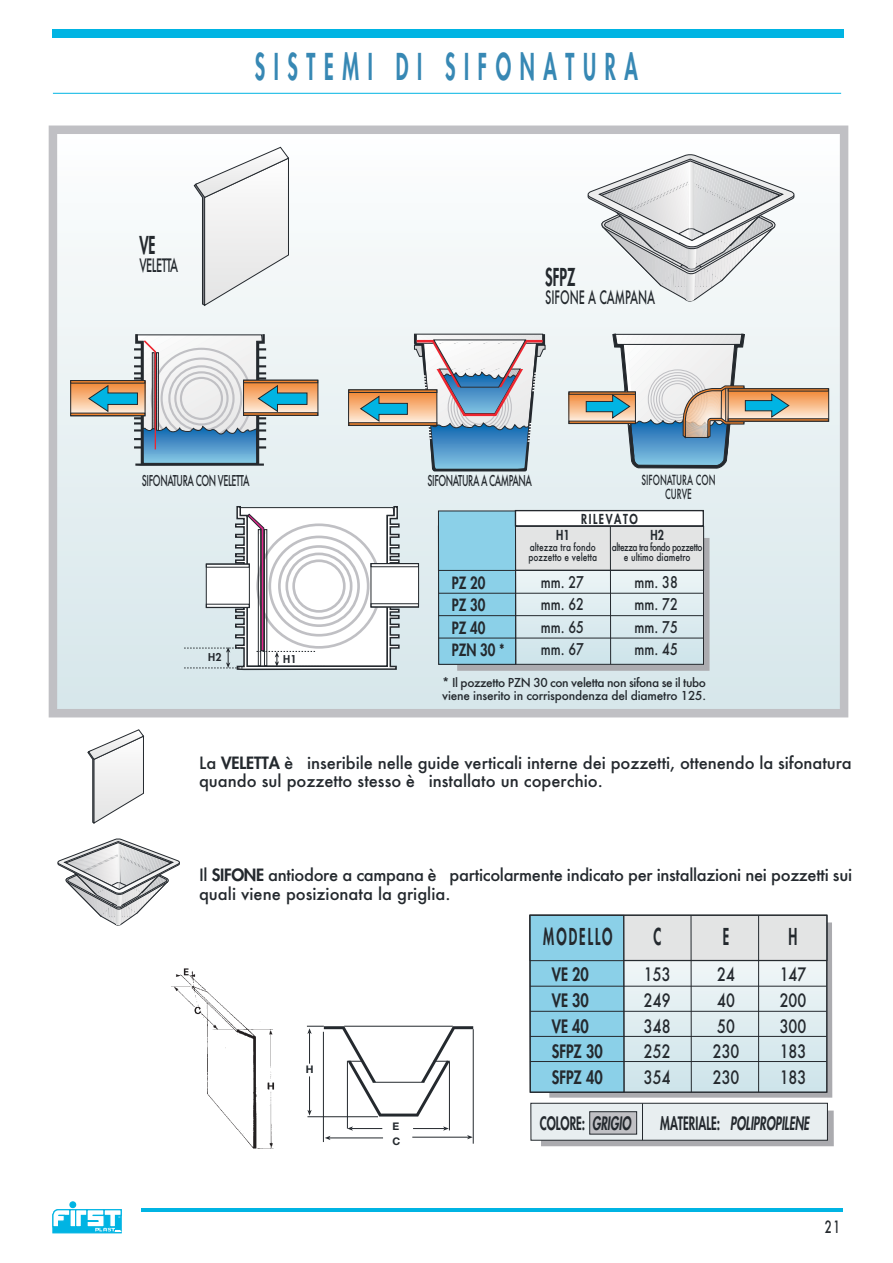
<style>
.page{position:relative;width:893px;height:1263px;background:#fff}
.page>*{position:absolute;margin:0;border:0;box-sizing:border-box;transform-origin:0 0}
.t1{font:800 36px "Futura";letter-spacing:.435em;color:#3788b4;scale:.55 1}
.t2{font:800 24px "Futura";color:#24292e;scale:.6 1}
.t3{font:800 22.65px "Futura";letter-spacing:.15em;color:#24292e;scale:.58 1}
.t4{font:500 18px/25.5px "Futura";color:#24292e;text-align:justify;scale:.8 1}
.t5{font:800 18px "Futura";color:#24292e;scale:.65 1}
.t6{font:800 18px/25.5px "Futura";color:#24292e;scale:.8 1}
.t7{font:500 18px "Futura";color:#24292e;scale:.6 1}
.t8{font:500 18px "Futura";letter-spacing:-.045em;color:#24292e;scale:.6 1}
.t9{font:500 16.5px/18.8px "Futura";letter-spacing:-.005em;color:#24292e}
.t10{font:800 16.5px/22.5px "Futura";color:#24292e;scale:.8 1}
.t11{font:500 16.5px "Futura";letter-spacing:-.005em;color:#24292e;scale:.7 1}
.t12{font:500 15.75px/22.5px "Futura";color:#24292e;text-align:justify;scale:.8 1}
.t13{font:500 14.55px "Futura";letter-spacing:-.045em;color:#24292e;scale:.6 1}
.t14{font:500 13.5px/13.5px "Futura";color:#24292e;text-align:center;scale:.6 1}
.t15{font:800 13.35px "Futura";letter-spacing:.15em;color:#24292e;scale:.8 1}
.t16{font:500 12px/13.5px "Futura";letter-spacing:-.015em;color:#24292e}
.t17{font:500 10.5px/10.5px "Futura";letter-spacing:-.05em;color:#24292e;text-align:center;scale:.8 1}
.t18{font:500 10.5px/10.5px "Futura";color:#24292e;scale:.8 1}
.t19{font:800 10.5px "Futura";color:#24292e}
.t20{font:700 10.5px "Helvetica Neue";color:#24292e}
.t21{font:2.55px "Optima";color:#fff}
.s1{font-weight:800}
</style>
<div class="page">
<div style="left:53px;top:130px;width:791px;height:583px;background:linear-gradient(to bottom,#fdfdfd,#d5e5e9)"></div>
<div style="left:49px;top:126px;width:799px;height:591px;border:9px solid #c0c0c4"></div>
<svg style="left:193px;top:147px;width:102px;height:160px"></svg>
<img style="left:171px;top:968px;width:104px;height:181px">
<div style="left:53px;top:30px;width:791px;height:8px;background:#00b4e3"></div>
<hr style="left:53px;top:93px;width:788px;height:1px;background:#00b4e3">
<svg style="left:586px;top:154px;width:209px;height:150px"></svg>
<hr style="left:347px;top:1061px;width:1px;height:68px;background:#24292e">
<hr style="left:449px;top:1061px;width:1px;height:69px;background:#24292e">
<hr style="left:473px;top:1029px;width:1px;height:115px;background:#24292e">
<hr style="left:323px;top:1032px;width:1px;height:110px;background:#24292e">
<hr style="left:329px;top:1138px;width:54px;height:1px;background:#24292e">
<svg style="left:325px;top:1136px;width:5px;height:4px"></svg>
<hr style="left:412px;top:1137px;width:56px;height:1px;background:#24292e">
<svg style="left:467px;top:1135px;width:6px;height:4px"></svg>
<svg style="left:307px;top:1026px;width:166px;height:91px"></svg>
<hr style="left:351px;top:1128px;width:31px;height:1px;background:#24292e">
<svg style="left:347px;top:1126px;width:6px;height:5px"></svg>
<hr style="left:413px;top:1128px;width:31px;height:1px;background:#24292e">
<svg style="left:443px;top:1126px;width:6px;height:5px"></svg>
<div style="left:69px;top:1201px;width:7px;height:7px;background:#00b4e3;border:1px solid #00b4e3;border-radius:3px"></div>
<svg style="left:52px;top:1209px;width:70px;height:25px"></svg>
<hr style="left:141px;top:1208px;width:702px;height:4px;background:#00b4e3">
<svg style="left:87px;top:729px;width:58px;height:95px"></svg>
<svg style="left:57px;top:838px;width:123px;height:88px"></svg>
<svg style="left:307px;top:383px;width:9px;height:29px"></svg>
<div style="left:243px;top:380px;width:75px;height:3px;background:#f1842d;border:1px solid #24292e"></div>
<svg style="left:307px;top:412px;width:11px;height:4px"></svg>
<svg style="left:73px;top:383px;width:15px;height:30px"></svg>
<div style="left:70px;top:380px;width:75px;height:3px;background:#f1842d;border:1px solid #24292e"></div>
<div style="left:70px;top:413px;width:75px;height:3px;background:#f1842d;border:1px solid #24292e"></div>
<svg style="left:88px;top:334px;width:219px;height:132px"></svg>
<svg style="left:414px;top:334px;width:131px;height:137px"></svg>
<svg style="left:350px;top:393px;width:85px;height:29px"></svg>
<div style="left:348px;top:390px;width:89px;height:36px;border:1px solid #24292e"></div>
<div style="left:348px;top:390px;width:89px;height:3px;background:#f1842d;border:1px solid #24292e"></div>
<svg style="left:348px;top:422px;width:89px;height:4px"></svg>
<svg style="left:360px;top:396px;width:48px;height:26px"></svg>
<svg style="left:571px;top:394px;width:15px;height:7px"></svg>
<svg style="left:571px;top:401px;width:15px;height:20px"></svg>
<hr style="left:569px;top:392px;width:67px;height:2px;background:#f1842d">
<div style="left:569px;top:421px;width:67px;height:3px;background:#f1842d;border:1px solid #24292e"></div>
<svg style="left:789px;top:391px;width:38px;height:27px"></svg>
<div style="left:728px;top:388px;width:101px;height:3px;background:#f1842d;border:1px solid #24292e"></div>
<div style="left:728px;top:418px;width:101px;height:3px;background:#f1842d;border:1px solid #24292e"></div>
<svg style="left:586px;top:334px;width:203px;height:139px"></svg>
<div style="left:549px;top:922px;width:283px;height:176px;background:#ababaf"></div>
<div style="left:530px;top:1032px;width:297px;height:60px;background:#d4e7ed"></div>
<div style="left:530px;top:915px;width:297px;height:117px;background:#e6f1f3"></div>
<div style="left:530px;top:915px;width:297px;height:46px;background:#e3e4e4"></div>
<div style="left:530px;top:915px;width:94px;height:178px;background:#8bd0e8"></div>
<hr style="left:530px;top:960px;width:296px;height:1px;background:#24292e">
<div style="left:530px;top:915px;width:297px;height:178px;border:1px solid #24292e"></div>
<hr style="left:758px;top:916px;width:1px;height:176px;background:#24292e">
<hr style="left:691px;top:916px;width:1px;height:176px;background:#24292e">
<hr style="left:623px;top:916px;width:1px;height:176px;background:#24292e">
<hr style="left:530px;top:1061px;width:296px;height:1px;background:#24292e">
<hr style="left:530px;top:1036px;width:296px;height:1px;background:#24292e">
<hr style="left:530px;top:1011px;width:296px;height:1px;background:#24292e">
<hr style="left:530px;top:986px;width:296px;height:1px;background:#24292e">
<svg style="left:541px;top:1111px;width:293px;height:35px;background:#9b9ca0"></svg>
<div style="left:531px;top:1103px;width:296px;height:37px;background:#e8eef0;border:1px solid #24292e"></div>
<hr style="left:642px;top:1103px;width:1px;height:37px;background:#24292e">
<div style="left:589px;top:1111px;width:48px;height:23px;background:#c0c0c4;border:1px solid #24292e"></div>
<div style="left:371px;top:563px;width:48px;height:44px;background:#fff;border:1px solid #24292e"></div>
<div style="left:371px;top:563px;width:48px;height:4px;border:1px solid #24292e"></div>
<div style="left:371px;top:604px;width:48px;height:3px;border:1px solid #24292e"></div>
<svg style="left:183px;top:505px;width:217px;height:166px"></svg>
<svg style="left:457px;top:538px;width:252px;height:133px;background:#a1a3a8"></svg>
<svg style="left:516px;top:571px;width:186px;height:92px;background:#dae9ed"></svg>
<div style="left:438px;top:526px;width:266px;height:45px;background:#e3e4e4"></div>
<div style="left:438px;top:511px;width:78px;height:154px;background:#8bd0e8;border:1px solid #24292e"></div>
<hr style="left:438px;top:570px;width:265px;height:1px;background:#24292e">
<hr style="left:610px;top:526px;width:1px;height:138px;background:#24292e">
<hr style="left:515px;top:526px;width:1px;height:138px;background:#24292e">
<hr style="left:438px;top:638px;width:265px;height:1px;background:#24292e">
<hr style="left:438px;top:615px;width:265px;height:1px;background:#24292e">
<hr style="left:438px;top:593px;width:265px;height:1px;background:#24292e">
<div style="left:515px;top:510px;width:189px;height:17px;background:#fff;border:1px solid #24292e"></div>
<h2 class="t2" style="left:139px;top:234px;width:29px">VE</h2>
<p class="t8" style="left:139px;top:257px;width:66px">VELETTA</p>
<h1 class="t1" style="left:255px;top:50px;width:698px">SISTEMI DI SIFONATURA</h1>
<h2 class="t2" style="left:545px;top:266px;width:52px">SFPZ</h2>
<p class="t7" style="left:545px;top:289px;width:185px">SIFONE A CAMPANA</p>
<p class="t13" style="left:142px;top:474px;width:181px">SIFONATURA CON VELETTA</p>
<p class="t13" style="left:427px;top:474px;width:176px">SIFONATURA A CAMPANA</p>
<p class="t14" style="left:641px;top:475px;width:125px">SIFONATURA CON<br>CURVE</p>
<p class="t15" style="left:581px;top:512px;width:72px">RILEVATO</p>
<p class="t19" style="left:208px;top:652px;width:15px">H2</p>
<p class="t19" style="left:283px;top:654px;width:15px">H1</p>
<p class="t15" style="left:556px;top:529px;width:18px">H1</p>
<p class="t18" style="left:528px;top:543px;width:87px">altezza tra fondo pozzetto e veletta</p>
<p class="t15" style="left:650px;top:529px;width:18px">H2</p>
<p class="t17" style="left:612px;top:543px;width:115px">altezza tra fondo pozzetto e ultimo diametro</p>
<p class="t10" style="left:452px;top:572px;width:68px">PZ 20<br>PZ 30<br>PZ 40<br>PZN 30 *</p>
<p class="t12" style="left:541px;top:572px;width:56px">mm. 27 mm. 62 mm. 65 mm. 67</p>
<p class="t12" style="left:634px;top:572px;width:56px">mm. 38 mm. 72 mm. 75 mm. 45</p>
<p class="t16" style="left:442px;top:676px;width:265px">* Il pozzetto PZN 30 con veletta non sifona se il tubo viene inserito in corrispondenza del diametro 125.</p>
<p class="t9" style="left:199px;top:754px;width:654px">La <span class="s1">VELETTA</span> è inseribile nelle guide verticali interne dei pozzetti, ottenendo la sifonatura quando sul pozzetto stesso è installato un coperchio.</p>
<p class="t21" style="left:119px;top:1216px;width:3px">®</p>
<p class="t9" style="left:199px;top:867px;width:654px">Il <span class="s1">SIFONE</span> antiodore a campana è particolarmente indicato per installazioni nei pozzetti sui quali viene posizionata la griglia.</p>
<p class="t20" style="left:306px;top:1066px;width:9px">H</p>
<p class="t20" style="left:392px;top:1123px;width:8px">E</p>
<p class="t20" style="left:392px;top:1138px;width:9px">C</p>
<h3 class="t3" style="left:543px;top:926px;width:121px">MODELLO</h3>
<h3 class="t3" style="left:653px;top:926px;width:15px">C</h3>
<h3 class="t3" style="left:723px;top:926px;width:13px">E</h3>
<h3 class="t3" style="left:788px;top:926px;width:17px">H</h3>
<p class="t4" style="left:644px;top:964px;width:35px">153<br>249<br>348<br>252<br>354</p>
<p class="t4" style="left:713px;top:964px;width:35px;text-align:left">24<br>40<br>50<br>230<br>230</p>
<p class="t4" style="left:780px;top:964px;width:35px">147<br>200<br>300<br>183<br>183</p>
<p class="t6" style="left:552px;top:963px;width:65px">VE 20<br>VE 30<br>VE 40<br>SFPZ 30<br>SFPZ 40</p>
<p class="t5" style="left:540px;top:1115px;width:145px">COLORE: GRIGIO</p>
<p class="t5" style="left:660px;top:1115px;width:234px">MATERIALE: POLIPROPILENE</p>
<p class="t11" style="left:825px;top:1219px;width:24px">21</p>
</div>
